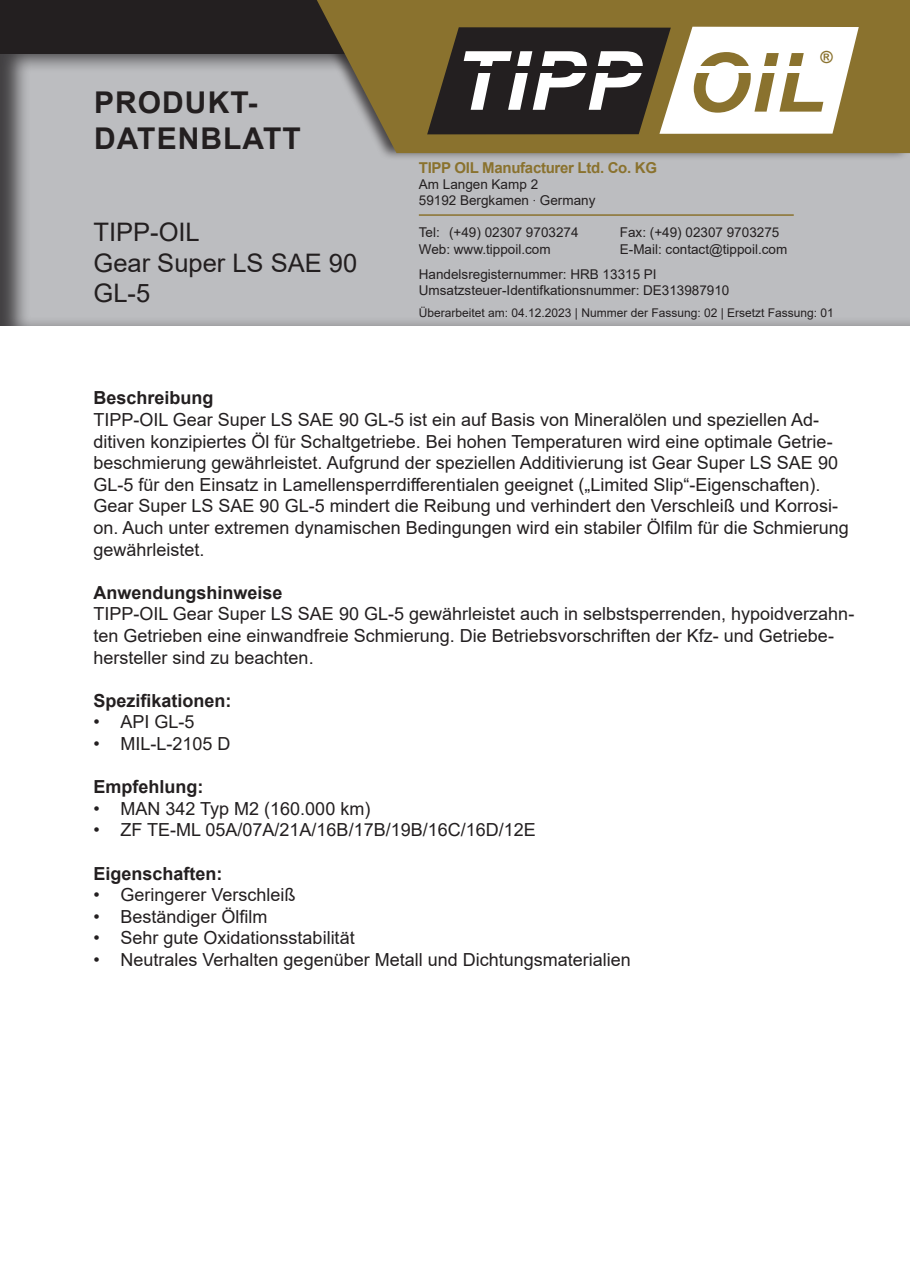
<style>
.page{position:relative;width:910px;height:1280px;background:#fff}
.page>*{position:absolute;margin:0;border:0;box-sizing:border-box;transform-origin:0 0}
.t1{font:italic 700 81.75px "Arial";letter-spacing:.015em;color:#fff}
.t2{font:700 30px/36px "Arial";letter-spacing:.035em;color:#231f20}
.t3{font:25.5px/30.6px "Arial";color:#231f20}
.t4{font:18px/21.6px "Arial";color:#231f20}
.t5{font:700 18px "Arial";color:#231f20}
.t6{font:700 16.65px "Arial";color:#8a722e}
.t7{font:700 15px "Arial";letter-spacing:-.02em;color:#8a722e}
.t8{font:13.5px/16.2px "Arial";color:#231f20}
.t9{font:12px "Arial";color:#231f20}
.s1{color:#8a722e}
.s2{font-family:"Helvetica Neue LT Std";font-weight:100;font-stretch:condensed}
</style>
<div class="page">
<div style="left:0;top:52px;width:910px;height:276px;background:#231f20;opacity:.75"></div>
<div style="left:0;top:0;width:910px;height:53px;background:#231f20"></div>
<div style="left:300px;top:0;width:610px;height:161px;background:#231f20;opacity:.75"></div>
<svg style="left:317px;top:0;width:593px;height:153px;background:#8b773c"></svg>
<svg style="left:427px;top:27px;width:432px;height:107px"></svg>
<div style="left:454px;top:51px;width:183px;height:77px;background:#231f20"></div>
<div style="left:477px;top:66px;width:171px;height:7px;background:#231f20"></div>
<div style="left:694px;top:66px;width:109px;height:6px;background:#fff"></div>
<hr style="left:419px;top:214px;width:375px;height:2px;background:#8a722e">
<h2 class="t2" style="left:94px;top:85px;width:208px">PRODUKT-<br>DATENBLATT</h2>
<p class="t3" style="left:94px;top:217px;width:108px">TIPP-OIL</p>
<p class="t3" style="left:94px;top:247px;width:265px">Gear Super LS SAE 90<br>GL-5</p>
<h1 class="t1" style="left:454px;top:27px;width:373px">TIPP <span class="s1">OIL</span></h1>
<p class="t6" style="left:820px;top:47px;width:14px">®</p>
<p class="t7" style="left:419px;top:157px;width:240px">TIPP OIL Manufacturer Ltd. Co. KG</p>
<p class="t8" style="left:419px;top:176px;width:178px">Am Langen Kamp 2<br>59192 Bergkamen <span class="s2">·</span> Germany</p>
<p class="t8" style="left:419px;top:224px;width:161px">Tel: (+49) 02307 9703274</p>
<p class="t8" style="left:620px;top:224px;width:161px">Fax: (+49) 02307 9703275</p>
<p class="t8" style="left:419px;top:241px;width:133px">Web: www.tippoil.com</p>
<p class="t8" style="left:419px;top:236px;width:370px;line-height:25.2px;text-indent:201px">E-Mail: contact@tippoil.com<br>Handelsregisternummer: HRB 13315 PI</p>
<p class="t8" style="left:419px;top:282px;width:312px">Umsatzsteuer-Identifkationsnummer: DE313987910</p>
<p class="t9" style="left:419px;top:305px;width:417px">Überarbeitet am: 04.12.2023 | Nummer der Fassung: 02 | Ersetzt Fassung: 01</p>
<p class="t5" style="left:94px;top:385px;width:122px">Beschreibung</p>
<p class="t4" style="left:94px;top:409px;width:757px">TIPP-OIL Gear Super LS SAE 90 GL-5 ist ein auf Basis von Mineralölen und speziellen Ad&shy;ditiven konzipiertes Öl für Schaltgetriebe. Bei hohen Temperaturen wird eine optimale Getrie&shy;beschmierung gewährleistet. Aufgrund der speziellen Additivierung ist Gear Super LS SAE 90<br>GL-5 für den Einsatz in Lamellensperrdifferentialen geeignet („Limited Slip“-Eigenschaften).<br>Gear Super LS SAE 90 GL-5 mindert die Reibung und verhindert den Verschleiß und Korrosi&shy;on. Auch unter extremen dynamischen Bedingungen wird ein stabiler Ölfilm für die Schmierung gewährleistet.</p>
<p class="t5" style="left:94px;top:580px;width:191px">Anwendungshinweise</p>
<p class="t4" style="left:94px;top:603px;width:762px">TIPP-OIL Gear Super LS SAE 90 GL-5 gewährleistet auch in selbstsperrenden, hypoidverzahn&shy;ten Getrieben eine einwandfreie Schmierung. Die Betriebsvorschriften der Kfz- und Getriebe&shy;hersteller sind zu beachten.</p>
<p class="t5" style="left:94px;top:688px;width:140px">Spezifikationen:</p>
<p class="t4" style="left:94px;top:711px;width:103px">• API GL-5</p>
<p class="t4" style="left:94px;top:733px;width:139px">• MIL-L-2105 D</p>
<p class="t5" style="left:94px;top:774px;width:111px">Empfehlung:</p>
<p class="t4" style="left:94px;top:797px;width:278px">• MAN 342 Typ M2 (160.000 km)</p>
<p class="t4" style="left:94px;top:819px;width:444px">• ZF TE-ML 05A/07A/21A/16B/17B/19B/16C/16D/12E</p>
<p class="t5" style="left:94px;top:860px;width:131px">Eigenschaften:</p>
<p class="t4" style="left:94px;top:884px;width:204px">• Geringerer Verschleiß</p>
<p class="t4" style="left:94px;top:905px;width:176px">• Beständiger Ölfilm</p>
<p class="t4" style="left:94px;top:927px;width:263px">• Sehr gute Oxidationsstabilität</p>
<p class="t4" style="left:94px;top:949px;width:539px">• Neutrales Verhalten gegenüber Metall und Dichtungsmaterialien</p>
</div>
